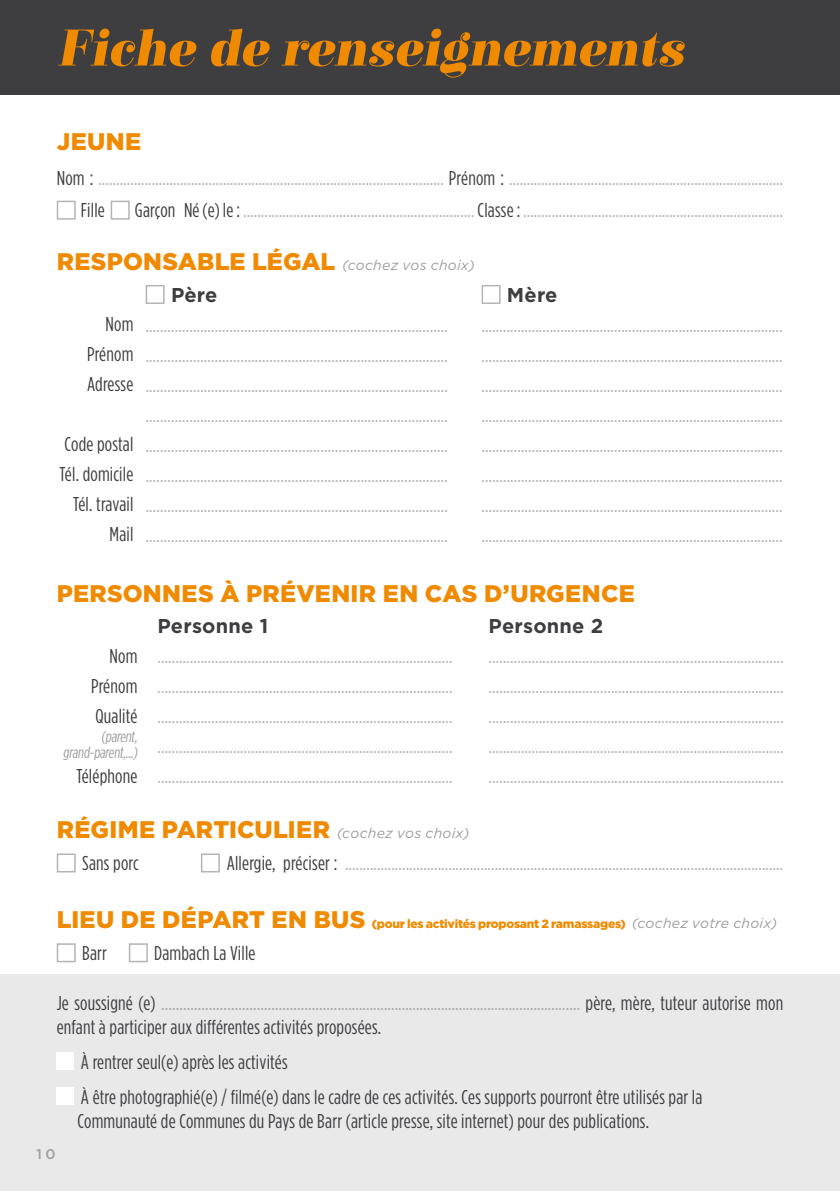
<style>
.page{position:relative;width:840px;height:1191px;background:#fff}
.page>*{position:absolute;margin:0;border:0;box-sizing:border-box;transform-origin:0 0}
.t1{font:italic 900 52px "Elsie";color:#f08a00}
.t2{font:900 24px "Gotham";letter-spacing:.01em;color:#f08a00}
.t3{font:20px/30px "Gotham Condensed";letter-spacing:.01em;color:#b1b3b4;text-align:justify}
.t4{font:20px/30px "Gotham Condensed";letter-spacing:.01em;color:#3e3d40}
.t5{font:700 20px "Gotham";letter-spacing:.01em;color:#3e3d40}
.t6{font:16px/16px "Gotham Condensed";color:#9c9e9f;text-align:right}
.t7{font:italic 14px "Gotham";letter-spacing:.02em;color:#9c9e9f}
.t8{font:500 14px "Gotham";color:#9c9e9f}
.t9{font:900 12px "Gotham";letter-spacing:-.02em;color:#f08a00}
.s1{color:#3e3d40}
.s2{font-weight:900;font-style:normal;font-size:24px;color:#f08a00}
.s3{font-weight:400;font-style:italic;font-size:14px;color:#9c9e9f}
.s4{font-size:24px}
.s5{color:#a7a8aa}
</style>
<div class="page">
<div style="left:0;top:0;width:839px;height:95px;background:#3e3d40"></div>
<div style="left:0;top:975px;width:839px;height:216px;background:#e9e9ea"></div>
<div style="left:57px;top:1052px;width:17px;height:17px;background:#fff"></div>
<div style="left:57px;top:1087px;width:17px;height:17px;background:#fff"></div>
<div style="left:57px;top:201px;width:19px;height:19px;border:1px solid #b1b3b4"></div>
<div style="left:111px;top:201px;width:19px;height:19px;border:1px solid #b1b3b4"></div>
<div style="left:57px;top:853px;width:19px;height:19px;border:1px solid #b1b3b4"></div>
<div style="left:201px;top:853px;width:19px;height:19px;border:1px solid #b1b3b4"></div>
<div style="left:57px;top:943px;width:19px;height:19px;border:1px solid #b1b3b4"></div>
<div style="left:129px;top:943px;width:19px;height:19px;border:1px solid #b1b3b4"></div>
<div style="left:481px;top:285px;width:19px;height:19px;border:1px solid #b1b3b4"></div>
<div style="left:146px;top:285px;width:18px;height:19px;border:1px solid #b1b3b4"></div>
<h1 class="t1" style="left:57px;top:20px;width:638px">Fiche de renseignements</h1>
<p class="t2" style="left:57px;top:125px;width:33px">JEUNE</p>
<p class="t3" style="left:81px;top:162px;width:703px;line-height:32px;text-indent:-24px"><span class="s1">Nom :</span> ................................................................................................. <span class="s1">Prénom :</span> .............................................................................<br><span class="s1">Fille</span></p>
<p class="t3" style="left:135px;top:195px;width:649px"><span class="s1">Garçon Né (e) le :</span> ................................................................. <span class="s1">Classe :</span> .........................................................................</p>
<p class="t2" style="left:57px;top:245px;width:86px">RESPONS</p>
<p class="t7" style="left:178px;top:256px;width:298px"><span class="s2">ABLE LÉGAL</span> (cochez vos choix)</p>
<p class="t4" style="left:87px;top:309px;width:48px;text-align:justify;text-indent:18px">Nom Prénom Adresse</p>
<p class="t4" style="left:59px;top:429px;width:75px;text-align:right">Code postal<br>Tél. domicile<br>Tél. travail<br>Mail</p>
<p class="t5" style="left:171px;top:281px;width:48px">Père</p>
<p class="t3" style="left:146px;top:309px;width:303px">................................................................................... ................................................................................... ................................................................................... ................................................................................... ................................................................................... ................................................................................... ................................................................................... ...................................................................................</p>
<p class="t5" style="left:506px;top:281px;width:52px">Mère</p>
<p class="t3" style="left:481px;top:309px;width:302px">.................................................................................... .................................................................................... .................................................................................... .................................................................................... .................................................................................... .................................................................................... .................................................................................... ....................................................................................</p>
<p class="t2" style="left:57px;top:577px;width:69px">PERSONNES</p>
<p class="t2" style="left:220px;top:577px;width:413px">À PRÉVEN IR EN CAS D’URGENCE</p>
<p class="t4" style="left:91px;top:640px;width:48px;text-align:justify;text-indent:18px">Nom Prénom Qualité</p>
<p class="t6" style="left:63px;top:728px;width:78px">(parent, grand-parent,...)</p>
<p class="t4" style="left:76px;top:760px;width:62px">Téléphone</p>
<p class="t5" style="left:157px;top:612px;width:112px">Personne 1</p>
<p class="t3" style="left:157px;top:640px;width:296px">.................................................................................. .................................................................................. .................................................................................. .................................................................................. ..................................................................................</p>
<p class="t2" style="left:57px;top:812px;width:414px">RÉGIME PARTICULIER <span class="s3">(cochez vos choix)</span></p>
<p class="t5" style="left:488px;top:612px;width:116px">Personne 2</p>
<p class="t3" style="left:488px;top:640px;width:296px">.................................................................................. .................................................................................. .................................................................................. .................................................................................. ..................................................................................</p>
<p class="t4" style="left:82px;top:848px;width:58px">Sans porc</p>
<p class="t3" style="left:226px;top:848px;width:557px"><span class="s1">Allergie, préciser :</span> ...........................................................................................................................</p>
<p class="t2" style="left:57px;top:902px;width:159px">lieu de dépar</p>
<p class="t9" style="left:249px;top:915px;width:529px"><span class="s4">t en bus</span> (pour les activités proposant 2 ramassages) <span class="s3">(cochez votre choix)</span></p>
<p class="t4" style="left:82px;top:937px;width:26px">Barr</p>
<p class="t4" style="left:154px;top:937px;width:103px">Dambach La Ville</p>
<p class="t4" style="left:57px;top:990px;width:727px;line-height:24px">Je soussigné (e) <span class="s5">…………………………………………................................................................….</span> père, mère, tuteur autorise mon enfant à participer aux différentes activités proposées.</p>
<p class="t4" style="left:81px;top:1044px;width:622px;line-height:34.8px">À rentrer seul(e) après les activités<br>À être photographié(e) / filmé(e) dans le cadre de ces activités. Ces supports pourront être utilisés par la</p>
<p class="t4" style="left:77px;top:1105px;width:572px">Communauté de Communes du Pays de Barr (article presse, site internet) pour des publications.</p>
<p class="t8" style="left:37px;top:1145px;width:21px">10</p>
</div>
